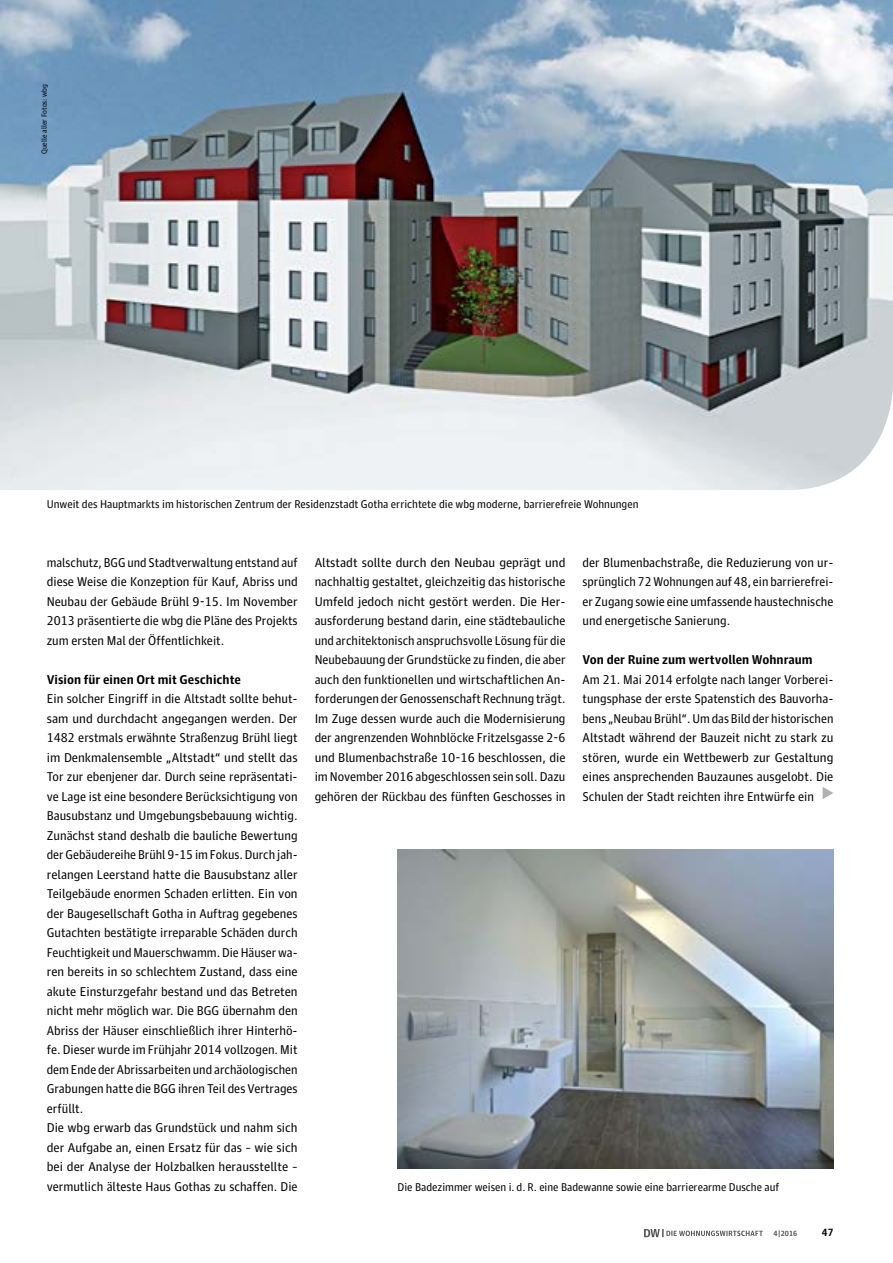
<style>
.page{position:relative;width:893px;height:1263px;background:#fff}
.page>*{position:absolute;margin:0;border:0;box-sizing:border-box;transform-origin:0 0}
.t1{font:12.75px/19.5px "Guardian Agate Sans 1";color:#000;text-align:justify}
.t2{font:700 12.75px "Guardian Agate Sans 1";color:#000}
.t3{font:11.25px "Guardian Agate Sans 1";color:#000}
.t4{font:700 10.5px "Guardian Agate Sans 1";color:#000}
.t5{font:7.5px "Guardian Agate Sans 1";color:#000}
.t6{font:700 7.5px "Guardian Agate Sans 1";color:#565655}
</style>
<div class="page">
<svg style="left:644px;top:1229px;width:119px;height:8px"></svg>
<img style="left:0;top:0;width:893px;height:490px">
<svg style="left:823px;top:787px;width:10px;height:12px"></svg>
<img style="left:398px;top:850px;width:435px;height:319px">
<p class="t5" style="left:39px;top:154px;width:72px;rotate:-90deg">Quelle aller Fotos: wbg</p>
<p class="t3" style="left:47px;top:497px;width:593px">Unweit des Hauptmarkts im historischen Zentrum der Residenzstadt Gotha errichtete die wbg moderne, barrierefreie Wohnungen</p>
<p class="t1" style="left:47px;top:551px;width:252px">malschutz, BGG und Stadtverwaltung entstand auf diese Weise die Konzeption für Kauf, Abriss und Neubau der Gebäude Brühl 9-15. Im November 2013 präsentierte die wbg die Pläne des Projekts zum ersten Mal der Öffentlichkeit.</p>
<p class="t2" style="left:47px;top:670px;width:196px">Vision für einen Ort mit Geschichte</p>
<p class="t1" style="left:47px;top:688px;width:252px;text-align:left">Ein solcher Eingriff in die Altstadt sollte behut&shy;sam und durchdacht angegangen werden. Der 1482 erstmals erwähnte Straßenzug Brühl liegt im Denkmalensemble „Altstadt“ und stellt das Tor zur ebenjener dar. Durch seine repräsentati&shy;ve Lage ist eine besondere Berücksichtigung von Bausubstanz und Umgebungsbebauung wichtig.<br>Zunächst stand deshalb die bauliche Bewertung der Gebäudereihe Brühl 9-15 im Fokus. Durch jah&shy;relangen Leerstand hatte die Bausubstanz aller Teilgebäude enormen Schaden erlitten. Ein von der Baugesellschaft Gotha in Auftrag gegebenes Gutachten bestätigte irreparable Schäden durch Feuchtigkeit und Mauerschwamm. Die Häuser wa&shy;ren bereits in so schlechtem Zustand, dass eine akute Einsturzgefahr bestand und das Betreten nicht mehr möglich war. Die BGG übernahm den Abriss der Häuser einschließlich ihrer Hinterhö&shy;fe. Dieser wurde im Frühjahr 2014 vollzogen. Mit dem Ende der Abrissarbeiten und archäologischen Grabungen hatte die BGG ihren Teil des Vertrages erfüllt.<br>Die wbg erwarb das Grundstück und nahm sich der Aufgabe an, einen Ersatz für das – wie sich bei der Analyse der Holzbalken herausstellte – vermutlich älteste Haus Gothas zu schaffen. Die</p>
<p class="t1" style="left:315px;top:551px;width:252px">Altstadt sollte durch den Neubau geprägt und nachhaltig gestaltet, gleichzeitig das historische Umfeld jedoch nicht gestört werden. Die Her&shy;ausforderung bestand darin, eine städtebauliche und architektonisch anspruchsvolle Lösung für die Neubebauung der Grundstücke zu finden, die aber auch den funktionellen und wirtschaftlichen An&shy;forderungen der Genossenschaft Rechnung trägt.<br>Im Zuge dessen wurde auch die Modernisierung der angrenzenden Wohnblöcke Fritzelsgasse 2-6 und Blumenbachstraße 10-16 beschlossen, die im November 2016 abgeschlossen sein soll. Dazu gehören der Rückbau des fünften Geschosses in</p>
<p class="t1" style="left:583px;top:551px;width:252px">der Blumenbachstraße, die Reduzierung von ur&shy;sprünglich 72 Wohnungen auf 48, ein barrierefrei&shy;er Zugang sowie eine umfassende haustechnische und energetische Sanierung.</p>
<p class="t2" style="left:583px;top:651px;width:232px">Von der Ruine zum wertvollen Wohnraum</p>
<p class="t1" style="left:583px;top:668px;width:252px">Am 21. Mai 2014 erfolgte nach langer Vorberei&shy;tungsphase der erste Spatenstich des Bauvorha&shy;bens „Neubau Brühl“. Um das Bild der historischen Altstadt während der Bauzeit nicht zu stark zu stören, wurde ein Wettbewerb zur Gestaltung eines ansprechenden Bauzaunes ausgelobt. Die Schulen der Stadt reichten ihre Entwürfe ein</p>
<p class="t3" style="left:398px;top:1179px;width:383px">Die Badezimmer weisen i. d. R. eine Badewanne sowie eine barrierearme Dusche auf</p>
<p class="t6" style="left:774px;top:1228px;width:25px">4 | 2016</p>
<p class="t4" style="left:822px;top:1225px;width:13px">47</p>
</div>
